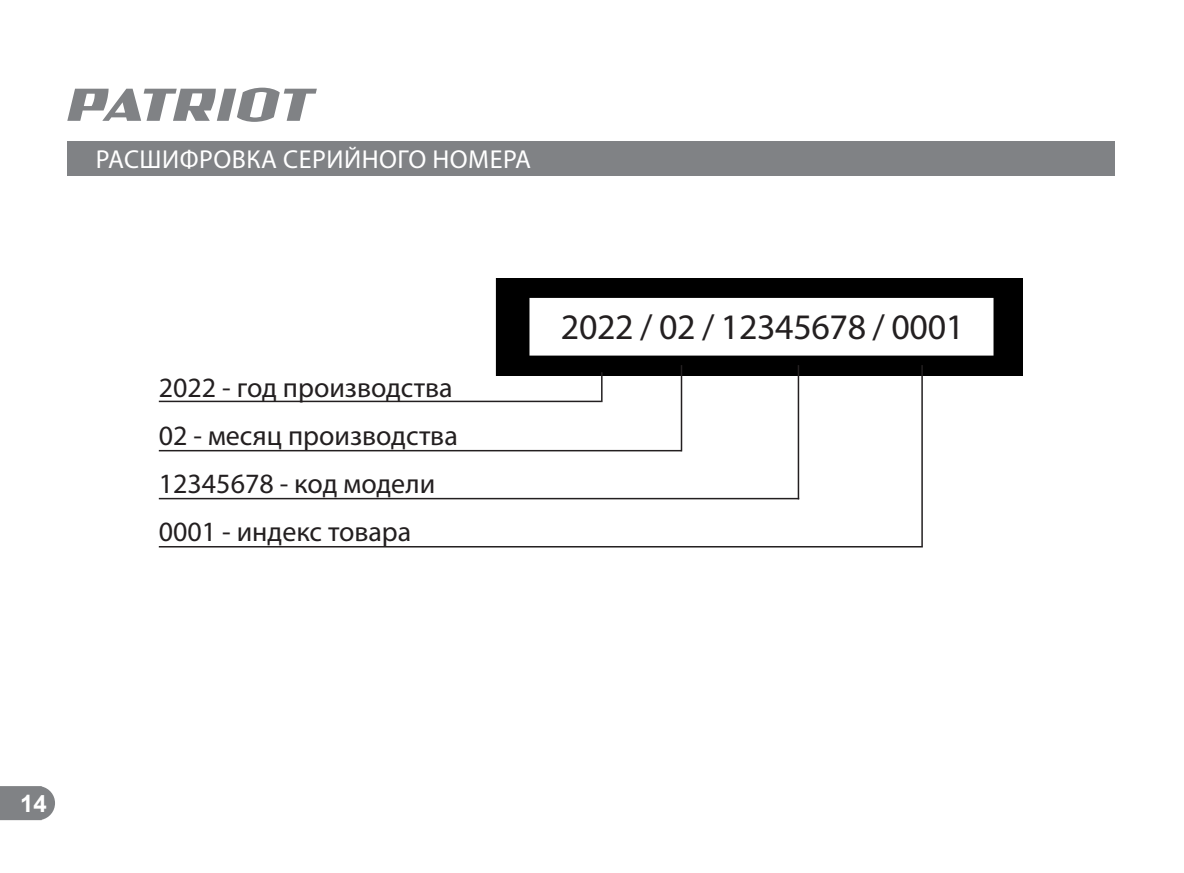
<style>
.page{position:relative;width:1184px;height:873px;background:#fff}
.page>*{position:absolute;margin:0;border:0;box-sizing:border-box;transform-origin:0 0}
.t1{font:36px "Myriad Pro";letter-spacing:-.01em;color:#231f20}
.t2{font:28px/48px "Myriad Pro";color:#231f20}
.t3{font:26px "Myriad Pro";letter-spacing:.02em;color:#fff}
.t4{font:700 24px "Arial";color:#fff}
</style>
<div class="page">
<svg style="left:67px;top:88px;width:250px;height:34px"></svg>
<svg style="left:0;top:786px;width:55px;height:33px;background:#88898c"></svg>
<img style="left:495px;top:278px;width:527px;height:98px">
<hr style="left:159px;top:400px;width:442px;height:2px;background:#231f20">
<hr style="left:159px;top:450px;width:522px;height:1px;background:#231f20">
<hr style="left:159px;top:497px;width:640px;height:2px;background:#231f20">
<hr style="left:159px;top:546px;width:763px;height:1px;background:#231f20">
<hr style="left:601px;top:372px;width:1px;height:30px;background:#231f20">
<hr style="left:680px;top:365px;width:2px;height:86px;background:#231f20">
<hr style="left:797px;top:365px;width:2px;height:134px;background:#231f20">
<hr style="left:921px;top:365px;width:1px;height:181px;background:#231f20">
<div style="left:534px;top:301px;width:452px;height:47px;background:#fff"></div>
<div style="left:67px;top:141px;width:1047px;height:34px;background:#808285"></div>
<p class="t3" style="left:96px;top:147px;width:437px">РАСШИФРОВКА СЕРИЙНОГО НОМЕРА</p>
<p class="t2" style="left:159px;top:364px;width:300px">2022 - год производства<br>02 - месяц производства<br>12345678 - код модели<br>0001 - индекс товара</p>
<p class="t1" style="left:561px;top:309px;width:405px">2022 / 02 / 12345678 / 0001</p>
<p class="t4" style="left:20px;top:789px;width:28px">14</p>
</div>
